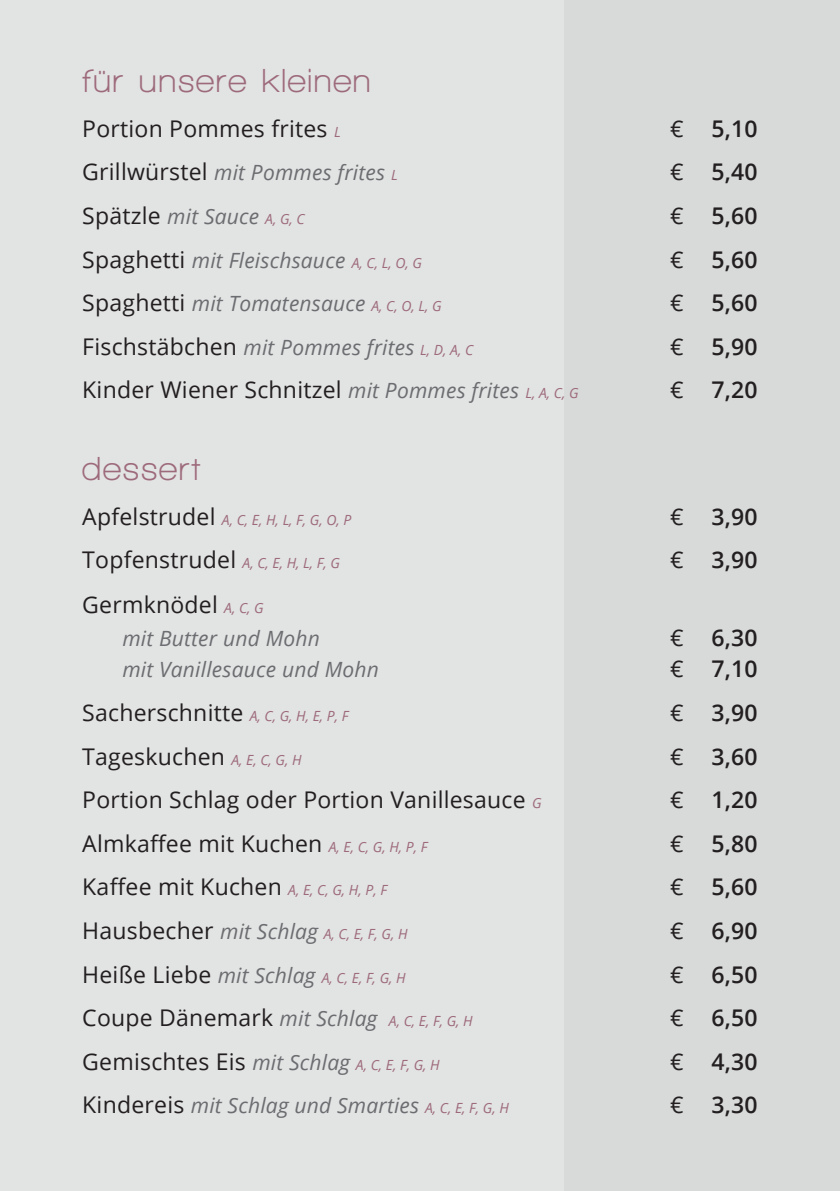
<style>
.page{position:relative;width:840px;height:1191px;background:#fff}
.page>*{position:absolute;margin:0;border:0;box-sizing:border-box;transform-origin:0 0}
.t1{font:700 34px "Walkway";letter-spacing:.05em;color:#9d6a7b}
.t2{font:23px "Open Sans";letter-spacing:.01em;color:#231f20}
.t3{font:600 23px "Open Sans";letter-spacing:.01em;color:#231f20}
.t4{font:italic 21px "Open Sans";letter-spacing:.01em;color:#6c6d70}
.t5{font:italic 14px "Open Sans";color:#9d6a7b}
.s1{font-style:italic;font-size:14px;color:#9d6a7b}
.s2{font-weight:400}
.s3{font-style:normal;font-size:23px;color:#231f20}
.s4{font-size:14px;color:#9d6a7b}
.s5{font-style:italic;font-size:21px;color:#6c6d70}
.s6{font-size:21px;color:#6c6d70}
</style>
<div class="page">
<div style="left:0;top:0;width:839px;height:1191px;background:#e2e3e3"></div>
<div style="left:564px;top:0;width:275px;height:1191px;background:#d8dada"></div>
<h1 class="t1" style="left:82px;top:62px;width:290px">für unsere kleinen</h1>
<p class="t2" style="left:82px;top:113px;width:260px">Portion Pommes frites <span class="s1">L</span></p>
<p class="t3" style="left:669px;top:113px;width:89px"><span class="s2">€</span> 5,10</p>
<p class="t4" style="left:82px;top:158px;width:317px"><span class="s3">Grillwürstel</span> mit Pommes frites <span class="s4">L</span></p>
<p class="t3" style="left:669px;top:156px;width:89px"><span class="s2">€</span> 5,40</p>
<p class="t4" style="left:82px;top:202px;width:224px"><span class="s3">Spätzle</span> mit Sauce <span class="s4">A, G, C</span></p>
<p class="t3" style="left:669px;top:200px;width:89px"><span class="s2">€</span> 5,60</p>
<p class="t4" style="left:82px;top:246px;width:341px"><span class="s3">Spaghetti</span> mit Fleischsauce <span class="s4">A, C, L, O, G</span></p>
<p class="t3" style="left:669px;top:243px;width:89px"><span class="s2">€</span> 5,60</p>
<p class="t4" style="left:82px;top:289px;width:361px"><span class="s3">Spaghetti</span> mit Tomatensauce <span class="s4">A, C, O, L, G</span></p>
<p class="t3" style="left:669px;top:287px;width:89px"><span class="s2">€</span> 5,60</p>
<p class="t4" style="left:82px;top:333px;width:392px"><span class="s3">Fischstäbchen</span> mit Pommes frites <span class="s4">L, D, A, C</span></p>
<p class="t3" style="left:669px;top:331px;width:89px"><span class="s2">€</span> 5,90</p>
<p class="t2" style="left:82px;top:374px;width:497px">Kinder Wiener Schnitzel <span class="s5">mit Pommes frites</span> <span class="s1">L, A, C, G</span></p>
<p class="t3" style="left:669px;top:374px;width:89px"><span class="s2">€</span> 7,20</p>
<h1 class="t1" style="left:82px;top:450px;width:119px">dessert</h1>
<p class="t5" style="left:82px;top:510px;width:270px"><span class="s3">Apfelstrudel</span> A, C, E, H, L, F, G, O, P</p>
<p class="t3" style="left:669px;top:500px;width:89px"><span class="s2">€</span> 3,90</p>
<p class="t2" style="left:82px;top:544px;width:259px">Topfenstrudel <span class="s1">A, C, E, H, L, F, G</span></p>
<p class="t3" style="left:669px;top:544px;width:89px"><span class="s2">€</span> 3,90</p>
<p class="t2" style="left:82px;top:589px;width:183px">Germknödel <span class="s1">A, C, G</span></p>
<p class="t4" style="left:122px;top:624px;width:199px">mit Butter und Mohn</p>
<p class="t3" style="left:669px;top:621px;width:89px"><span class="s2">€</span> 6,30</p>
<p class="t4" style="left:122px;top:655px;width:258px">mit Vanillesauce und Mohn</p>
<p class="t3" style="left:669px;top:653px;width:89px"><span class="s2">€</span> 7,10</p>
<p class="t2" style="left:82px;top:697px;width:267px">Sacherschnitte <span class="s1">A, C, G, H, E, P, F</span></p>
<p class="t3" style="left:669px;top:697px;width:89px"><span class="s2">€</span> 3,90</p>
<p class="t2" style="left:82px;top:740px;width:221px">Tageskuchen <span class="s1">A, E, C, G, H</span></p>
<p class="t3" style="left:669px;top:740px;width:89px"><span class="s2">€</span> 3,60</p>
<p class="t2" style="left:82px;top:784px;width:460px">Portion Schlag oder Portion Vanillesauce <span class="s1">G</span></p>
<p class="t3" style="left:669px;top:784px;width:89px"><span class="s2">€</span> 1,20</p>
<p class="t2" style="left:82px;top:827px;width:346px">Almkaffee mit Kuchen <span class="s1">A, E, C, G, H, P, F</span></p>
<p class="t3" style="left:669px;top:827px;width:89px"><span class="s2">€</span> 5,80</p>
<p class="t2" style="left:82px;top:871px;width:306px">Kaffee mit Kuchen <span class="s1">A, E, C, G, H, P, F</span></p>
<p class="t3" style="left:669px;top:871px;width:89px"><span class="s2">€</span> 5,60</p>
<p class="t5" style="left:82px;top:924px;width:326px"><span class="s3">Hausbecher</span> <span class="s6">mit Schlag</span> A, C, E, F, G, H</p>
<p class="t3" style="left:669px;top:915px;width:89px"><span class="s2">€</span> 6,90</p>
<p class="t5" style="left:82px;top:968px;width:325px"><span class="s3">Heiße Liebe</span> <span class="s6">mit Schlag</span> A, C, E, F, G, H</p>
<p class="t3" style="left:669px;top:958px;width:89px"><span class="s2">€</span> 6,50</p>
<p class="t2" style="left:82px;top:1002px;width:392px">Coupe Dänemark <span class="s5">mit Schlag</span> <span class="s1">A, C, E, F, G, H</span></p>
<p class="t3" style="left:669px;top:1002px;width:89px"><span class="s2">€</span> 6,50</p>
<p class="t2" style="left:82px;top:1045px;width:359px">Gemischtes Eis <span class="s5">mit Schlag</span> <span class="s1">A, C, E, F, G, H</span></p>
<p class="t3" style="left:669px;top:1045px;width:89px"><span class="s2">€</span> 4,30</p>
<p class="t4" style="left:82px;top:1091px;width:428px"><span class="s3">Kindereis</span> mit Schlag und Smarties <span class="s4">A, C, E, F, G, H</span></p>
<p class="t3" style="left:669px;top:1089px;width:89px"><span class="s2">€</span> 3,30</p>
</div>
